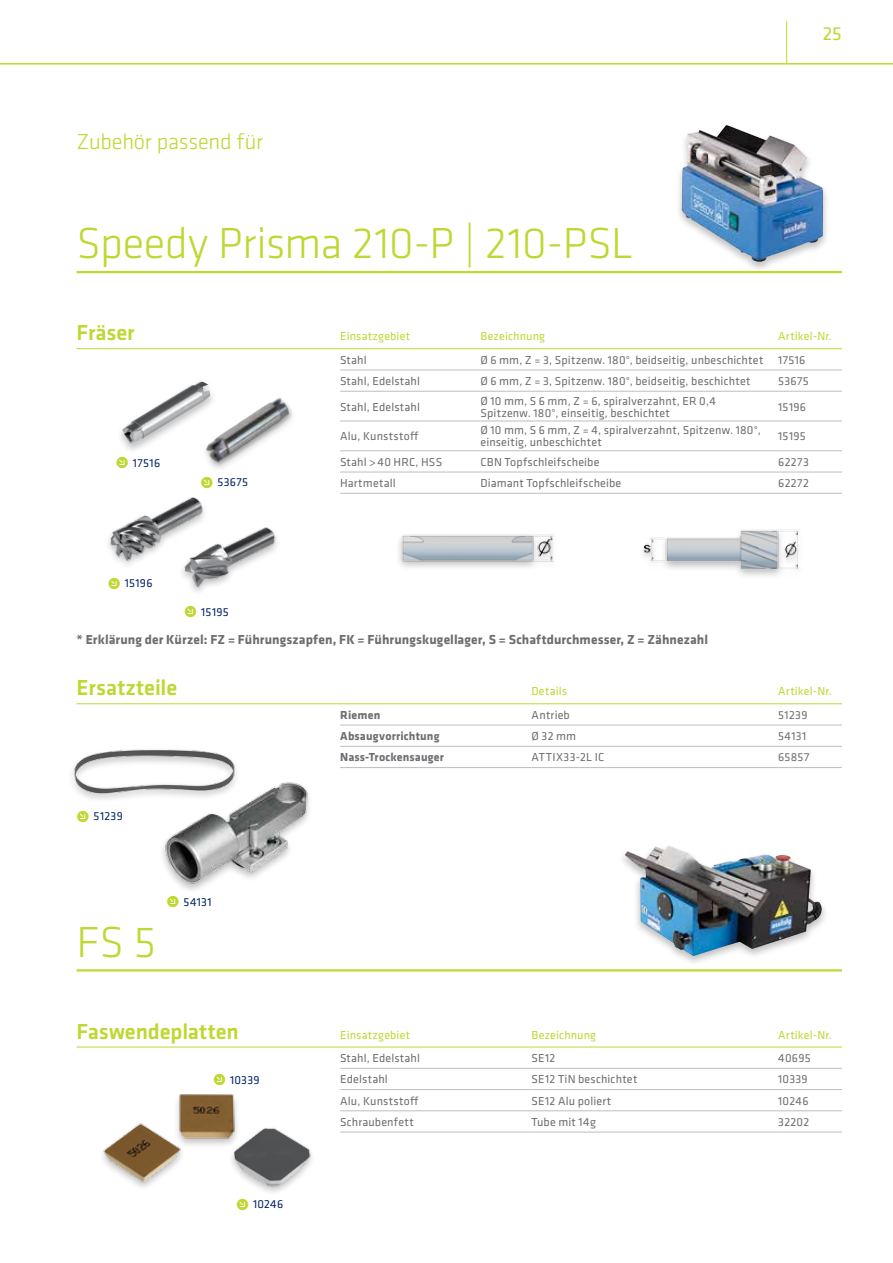
<style>
.page{position:relative;width:893px;height:1263px;background:#fff}
.page>*{position:absolute;margin:0;border:0;box-sizing:border-box;transform-origin:0 0}
.t1{font:300 45px "Klavika";letter-spacing:-.01em;color:#bfd730}
.t2{font:500 22.5px "Klavika";letter-spacing:-.005em;color:#bfd730}
.t3{font:300 22.5px "Klavika";letter-spacing:-.01em;color:#bfd730}
.t4{font:19.5px "Klavika";color:#bfd730}
.t5{font:700 13.5px "Klavika";letter-spacing:.005em;color:#6d6e71}
.t6{font:12px/12px "Klavika";letter-spacing:.015em;color:#6d6e71}
.t7{font:12px "Klavika";letter-spacing:.01em;color:#bfd730}
.t8{font:12px "Klavika";letter-spacing:.02em;color:#052465}
.t9{font:700 12px "Klavika";letter-spacing:.015em;color:#6d6e71}
.s1{font-size:16.5px;color:#bfd730}
</style>
<div class="page">
<hr style="left:0;top:63px;width:893px;height:2px;background:#bfd730">
<hr style="left:786px;top:21px;width:1px;height:43px;background:#bfd730">
<div style="left:675px;top:123px;width:155px;height:150px;background:#000;opacity:.25"></div>
<img style="left:682px;top:125px;width:141px;height:137px">
<div style="left:115px;top:379px;width:102px;height:76px;background:#000;opacity:.25"></div>
<img style="left:122px;top:381px;width:36px;height:63px">
<img style="left:108px;top:497px;width:96px;height:68px">
<img style="left:176px;top:521px;width:101px;height:71px">
<img style="left:72px;top:749px;width:164px;height:51px">
<img style="left:159px;top:778px;width:150px;height:113px">
<img style="left:624px;top:845px;width:198px;height:111px">
<img style="left:265px;top:1128px;width:47px;height:64px">
<img style="left:103px;top:1094px;width:162px;height:97px">
<img style="left:399px;top:534px;width:155px;height:34px">
<img style="left:643px;top:529px;width:156px;height:47px">
<img style="left:158px;top:379px;width:135px;height:90px">
<hr style="left:77px;top:271px;width:765px;height:2px;background:#bfd730">
<hr style="left:77px;top:348px;width:263px;height:1px;background:#bfd730">
<hr style="left:340px;top:348px;width:140px;height:1px;background:#bfd730">
<hr style="left:480px;top:348px;width:298px;height:1px;background:#bfd730">
<hr style="left:778px;top:348px;width:64px;height:1px;background:#bfd730">
<hr style="left:340px;top:391px;width:140px;height:1px;background:#bcbec0">
<hr style="left:480px;top:391px;width:298px;height:1px;background:#bcbec0">
<hr style="left:778px;top:391px;width:64px;height:1px;background:#bcbec0">
<hr style="left:340px;top:421px;width:140px;height:1px;background:#bcbec0">
<hr style="left:480px;top:421px;width:298px;height:1px;background:#bcbec0">
<hr style="left:778px;top:421px;width:64px;height:1px;background:#bcbec0">
<hr style="left:340px;top:450px;width:140px;height:1px;background:#bcbec0">
<hr style="left:480px;top:450px;width:298px;height:1px;background:#bcbec0">
<hr style="left:778px;top:450px;width:64px;height:1px;background:#bcbec0">
<hr style="left:340px;top:472px;width:140px;height:1px;background:#bcbec0">
<hr style="left:480px;top:472px;width:298px;height:1px;background:#bcbec0">
<hr style="left:778px;top:472px;width:64px;height:1px;background:#bcbec0">
<hr style="left:340px;top:493px;width:140px;height:1px;background:#bcbec0">
<hr style="left:480px;top:493px;width:298px;height:1px;background:#bcbec0">
<hr style="left:778px;top:493px;width:64px;height:1px;background:#bcbec0">
<hr style="left:340px;top:370px;width:140px;height:1px;background:#bcbec0">
<hr style="left:480px;top:370px;width:298px;height:1px;background:#bcbec0">
<hr style="left:778px;top:370px;width:64px;height:1px;background:#bcbec0">
<hr style="left:77px;top:703px;width:263px;height:1px;background:#bfd730">
<hr style="left:340px;top:703px;width:191px;height:1px;background:#bfd730">
<hr style="left:531px;top:703px;width:247px;height:1px;background:#bfd730">
<hr style="left:778px;top:703px;width:64px;height:1px;background:#bfd730">
<hr style="left:340px;top:767px;width:191px;height:1px;background:#bcbec0">
<hr style="left:531px;top:767px;width:247px;height:1px;background:#bcbec0">
<hr style="left:778px;top:767px;width:64px;height:1px;background:#bcbec0">
<hr style="left:340px;top:725px;width:191px;height:1px;background:#bcbec0">
<hr style="left:531px;top:725px;width:247px;height:1px;background:#bcbec0">
<hr style="left:778px;top:725px;width:64px;height:1px;background:#bcbec0">
<hr style="left:340px;top:746px;width:191px;height:1px;background:#bcbec0">
<hr style="left:531px;top:746px;width:247px;height:1px;background:#bcbec0">
<hr style="left:778px;top:746px;width:64px;height:1px;background:#bcbec0">
<svg style="left:77px;top:1046px;width:765px;height:1px"></svg>
<hr style="left:77px;top:1047px;width:263px;height:1px;background:#bfd730">
<hr style="left:340px;top:1047px;width:191px;height:1px;background:#bfd730">
<hr style="left:531px;top:1047px;width:247px;height:1px;background:#bfd730">
<hr style="left:778px;top:1047px;width:64px;height:1px;background:#bfd730">
<hr style="left:340px;top:1110px;width:191px;height:1px;background:#bcbec0">
<hr style="left:531px;top:1110px;width:247px;height:1px;background:#bcbec0">
<hr style="left:778px;top:1110px;width:64px;height:1px;background:#bcbec0">
<hr style="left:340px;top:1132px;width:191px;height:1px;background:#bcbec0">
<hr style="left:531px;top:1132px;width:247px;height:1px;background:#bcbec0">
<hr style="left:778px;top:1132px;width:64px;height:1px;background:#bcbec0">
<hr style="left:340px;top:1068px;width:191px;height:1px;background:#bcbec0">
<hr style="left:531px;top:1068px;width:247px;height:1px;background:#bcbec0">
<hr style="left:778px;top:1068px;width:64px;height:1px;background:#bcbec0">
<hr style="left:340px;top:1089px;width:191px;height:1px;background:#bcbec0">
<hr style="left:531px;top:1089px;width:247px;height:1px;background:#bcbec0">
<hr style="left:778px;top:1089px;width:64px;height:1px;background:#bcbec0">
<hr style="left:77px;top:969px;width:765px;height:2px;background:#bfd730">
<h2 class="t3" style="left:77px;top:129px;width:188px">Zubehör passend für</h2>
<h1 class="t1" style="left:77px;top:219px;width:558px">Speedy Prisma 210-P | 210-PSL</h1>
<h3 class="t4" style="left:823px;top:23px;width:21px">25</h3>
<h2 class="t2" style="left:77px;top:320px;width:60px">Fräser</h2>
<p class="t7" style="left:340px;top:330px;width:72px">Einsatzgebiet</p>
<p class="t7" style="left:480px;top:330px;width:66px">Bezeichnung</p>
<p class="t7" style="left:778px;top:330px;width:55px">Artikel-Nr.</p>
<p class="t6" style="left:340px;top:354px;width:28px">Stahl</p>
<p class="t6" style="left:480px;top:354px;width:326px">Ø 6 mm, Z = 3, Spitzenw. 180°, beidseitig, unbeschichtet 17516</p>
<p class="t6" style="left:340px;top:375px;width:81px">Stahl, Edelstahl</p>
<p class="t6" style="left:480px;top:375px;width:272px">Ø 6 mm, Z = 3, Spitzenw. 180°, beidseitig, beschichtet</p>
<p class="t6" style="left:778px;top:375px;width:32px">53675</p>
<p class="t6" style="left:340px;top:401px;width:81px">Stahl, Edelstahl</p>
<p class="t6" style="left:480px;top:395px;width:237px">Ø 10 mm, S 6 mm, Z = 6, spiralverzahnt, ER 0,4<br>Spitzenw. 180°, einseitig, beschichtet</p>
<p class="t6" style="left:778px;top:401px;width:29px">15196</p>
<p class="t6" style="left:340px;top:431px;width:80px">Alu, Kunststoff</p>
<p class="t6" style="left:480px;top:425px;width:282px">Ø 10 mm, S 6 mm, Z = 4, spiralverzahnt, Spitzenw. 180°, einseitig, unbeschichtet</p>
<p class="t6" style="left:778px;top:431px;width:29px">15195</p>
<p class="t6" style="left:340px;top:456px;width:103px">Stahl &gt;40 HRC, HSS</p>
<p class="t6" style="left:480px;top:456px;width:120px">CBN Topfschleifscheibe</p>
<p class="t6" style="left:778px;top:456px;width:32px">62273</p>
<p class="t6" style="left:340px;top:477px;width:57px">Hartmetall</p>
<p class="t6" style="left:480px;top:477px;width:142px">Diamant Topfschleifscheibe</p>
<p class="t6" style="left:778px;top:477px;width:32px">62272</p>
<p class="t8" style="left:116px;top:456px;width:46px"><span class="s1">ˡ</span> 17516</p>
<p class="t8" style="left:201px;top:476px;width:49px"><span class="s1">ˡ</span> 53675</p>
<p class="t8" style="left:108px;top:577px;width:46px"><span class="s1">ˡ</span> 15196</p>
<p class="t8" style="left:184px;top:605px;width:46px"><span class="s1">ˡ</span> 15195</p>
<p class="t5" style="left:77px;top:633px;width:633px">* Erklärung der Kürzel: FZ = Führungszapfen, FK = Führungskugellager, S = Schaftdurchmesser, Z = Zähnezahl</p>
<h2 class="t2" style="left:77px;top:675px;width:102px">Ersatzteile</h2>
<p class="t7" style="left:531px;top:685px;width:37px">Details</p>
<p class="t7" style="left:778px;top:685px;width:55px">Artikel-Nr.</p>
<p class="t9" style="left:340px;top:708px;width:42px">Riemen</p>
<p class="t6" style="left:531px;top:709px;width:40px">Antrieb</p>
<p class="t6" style="left:778px;top:709px;width:31px">51239</p>
<p class="t9" style="left:340px;top:730px;width:101px">Absaugvorrichtung</p>
<p class="t6" style="left:531px;top:730px;width:46px">Ø 32 mm</p>
<p class="t6" style="left:778px;top:730px;width:30px">54131</p>
<p class="t9" style="left:340px;top:751px;width:105px">Nass-Trockensauger</p>
<p class="t6" style="left:531px;top:752px;width:74px">ATTIX33-2L IC</p>
<p class="t6" style="left:778px;top:752px;width:33px">65857</p>
<p class="t8" style="left:77px;top:810px;width:48px"><span class="s1">ˡ</span> 51239</p>
<h1 class="t1" style="left:77px;top:917px;width:81px">FS 5</h1>
<p class="t8" style="left:167px;top:895px;width:47px"><span class="s1">ˡ</span> 54131</p>
<h2 class="t2" style="left:77px;top:1019px;width:164px">Faswendeplatten</h2>
<p class="t7" style="left:340px;top:1028px;width:72px">Einsatzgebiet</p>
<p class="t7" style="left:531px;top:1028px;width:66px">Bezeichnung</p>
<p class="t7" style="left:778px;top:1028px;width:55px">Artikel-Nr.</p>
<p class="t6" style="left:340px;top:1052px;width:81px">Stahl, Edelstahl</p>
<p class="t6" style="left:531px;top:1052px;width:25px">SE12</p>
<p class="t6" style="left:778px;top:1052px;width:34px">40695</p>
<p class="t6" style="left:340px;top:1074px;width:49px">Edelstahl</p>
<p class="t6" style="left:531px;top:1074px;width:107px">SE12 TiN beschichtet</p>
<p class="t6" style="left:778px;top:1074px;width:31px">10339</p>
<p class="t6" style="left:340px;top:1095px;width:80px">Alu, Kunststoff</p>
<p class="t6" style="left:531px;top:1095px;width:81px">SE12 Alu poliert</p>
<p class="t6" style="left:778px;top:1095px;width:32px">10246</p>
<p class="t6" style="left:340px;top:1116px;width:75px">Schraubenfett</p>
<p class="t6" style="left:531px;top:1116px;width:66px">Tube mit 14g</p>
<p class="t6" style="left:778px;top:1116px;width:33px">32202</p>
<p class="t8" style="left:213px;top:1073px;width:48px"><span class="s1">ˡ</span> 10339</p>
<p class="t8" style="left:236px;top:1197px;width:49px"><span class="s1">ˡ</span> 10246</p>
</div>
